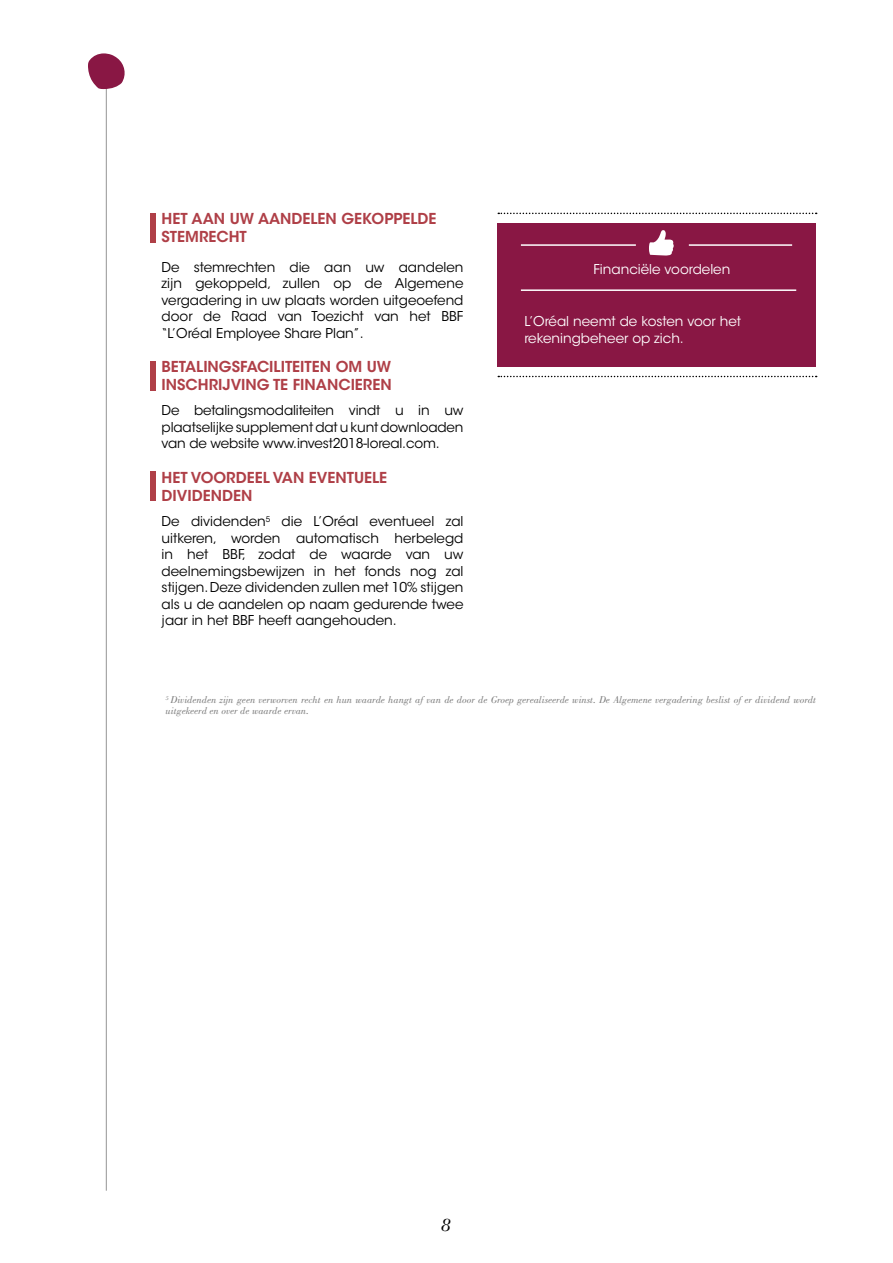
<style>
.page{position:relative;width:893px;height:1263px;background:#fff}
.page>*{position:absolute;margin:0;border:0;box-sizing:border-box;transform-origin:0 0}
.t1{font:italic 19.5px "Bodoni BT";color:#000}
.t2{font:600 15px/18px "ITC Avant Garde Std";color:#af3f47}
.t3{font:13.5px/16.5px "ITC Avant Garde Std";color:#000;text-align:justify}
.t4{font:13.5px/16.5px "ITC Avant Garde Std";color:#fff}
.t5{font:italic 10.5px/10.5px "Bodoni BT";color:#7d7d7d}
</style>
<div class="page">
<hr style="left:106px;top:82px;width:1px;height:1109px;background:#959595">
<div style="left:150px;top:213px;width:5px;height:30px;background:#af3f47"></div>
<div style="left:150px;top:361px;width:5px;height:30px;background:#af3f47"></div>
<div style="left:150px;top:471px;width:5px;height:30px;background:#af3f47"></div>
<svg style="left:88px;top:53px;width:37px;height:36px"></svg>
<svg style="left:498px;top:213px;width:319px;height:1px"></svg>
<svg style="left:498px;top:376px;width:319px;height:1px"></svg>
<div style="left:497px;top:224px;width:319px;height:143px;background:#891744"></div>
<hr style="left:521px;top:244px;width:115px;height:2px;background:#fff">
<hr style="left:521px;top:289px;width:275px;height:2px;background:#fff">
<hr style="left:689px;top:244px;width:103px;height:2px;background:#fff">
<svg style="left:649px;top:230px;width:25px;height:25px"></svg>
<p class="t2" style="left:162px;top:210px;width:276px">HET AAN UW AANDELEN GEKOPPELDE<br>STEMRECHT</p>
<p class="t3" style="left:162px;top:259px;width:303px">De stemrechten die aan uw aandelen zijn gekoppeld, zullen op de Algemene vergadering in uw plaats worden uitgeoefend door de Raad van Toezicht van het BBF “L’Oréal Employee Share Plan”.</p>
<p class="t2" style="left:162px;top:358px;width:232px">BETALINGSFACILITEITEN OM UW<br>INSCHRIJVING TE FINANCIEREN</p>
<p class="t3" style="left:162px;top:402px;width:303px">De betalingsmodaliteiten vindt u in uw plaatselijke supplement dat u kunt downloaden van de website www.invest2018-loreal.com.</p>
<p class="t2" style="left:162px;top:469px;width:227px">HET VOORDEEL VAN EVENTUELE<br>DIVIDENDEN</p>
<p class="t3" style="left:162px;top:513px;width:303px">De dividenden<sup>5</sup> die L’Oréal eventueel zal uitkeren, worden automatisch herbelegd in het BBF, zodat de waarde van uw deelnemingsbewijzen in het fonds nog zal stijgen. Deze dividenden zullen met 10% stijgen als u de aandelen op naam gedurende twee jaar in het BBF heeft aangehouden.</p>
<p class="t4" style="left:593px;top:261px;width:139px">Financiële voordelen</p>
<p class="t4" style="left:524px;top:313px;width:218px">L’Oréal neemt de kosten voor het rekeningbeheer op zich.</p>
<p class="t5" style="left:166px;top:694px;width:652px"><sup>5</sup> Dividenden zijn geen verworven recht en hun waarde hangt af van de door de Groep gerealiseerde winst. De Algemene vergadering beslist of er dividend wordt uitgekeerd en over de waarde ervan.</p>
<h1 class="t1" style="left:442px;top:1212px;width:11px">8</h1>
</div>
